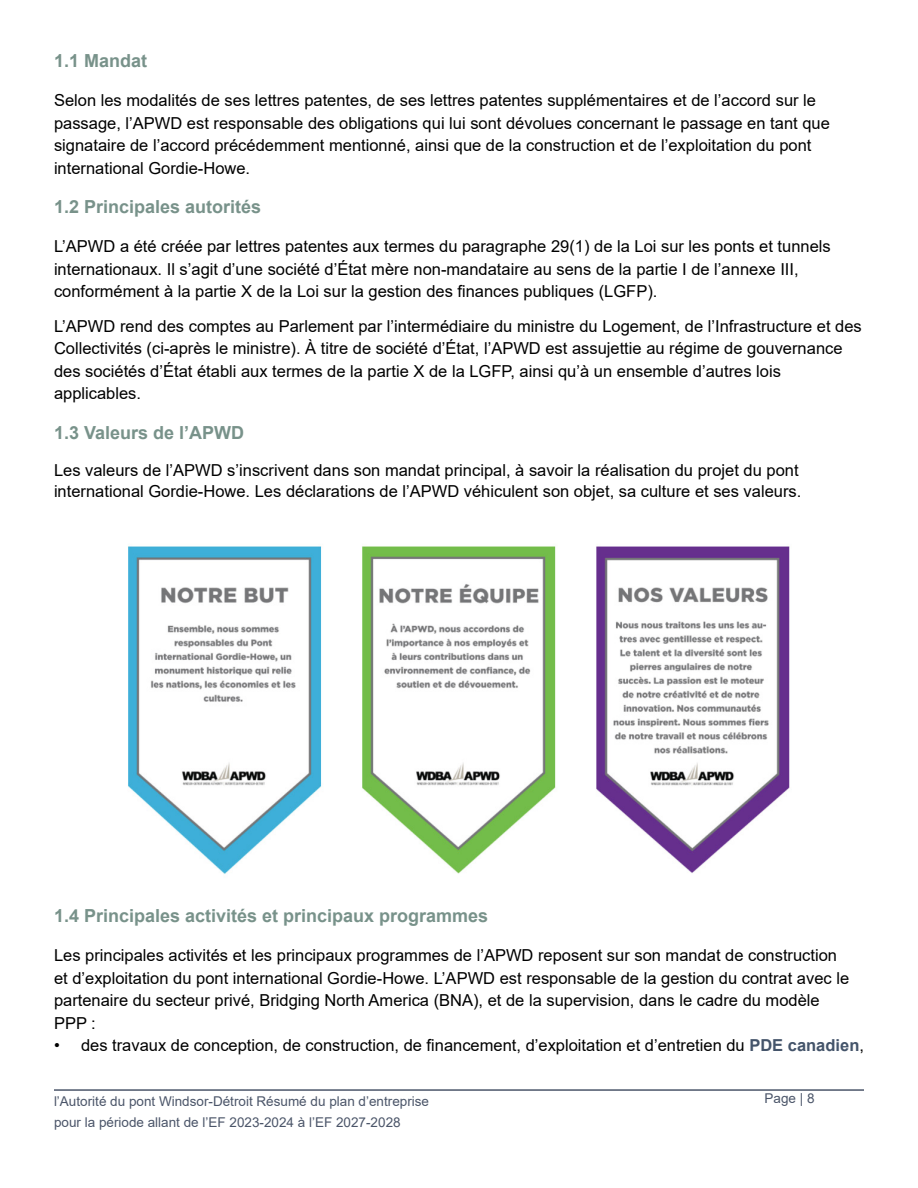
<style>
.page{position:relative;width:918px;height:1188px;background:#fff}
.page>*{position:absolute;margin:0;border:0;box-sizing:border-box;transform-origin:0 0}
.heading_2{font:700 18px "Arial";color:#78928a}
.t1{font:16.5px/22.5px "Arial";color:#000}
.t2{font:13.5px/21px "Arial";color:#4b5569}
.s1{font-weight:700;color:#44546a}
</style>
<div class="page">
<hr style="left:54px;top:1089px;width:810px;height:2px;background:#4b5569">
<img style="left:128px;top:546px;width:662px;height:328px">
<p class="heading_2" style="left:54px;top:48px;width:95px">1.1 Mandat</p>
<p class="t1" style="left:54px;top:89px;width:777px">Selon les modalités de ses lettres patentes, de ses lettres patentes supplémentaires et de l’accord sur le passage, l’APWD est responsable des obligations qui lui sont dévolues concernant le passage en tant que signataire de l’accord précédemment mentionné, ainsi que de la construction et de l’exploitation du pont international Gordie-Howe.</p>
<p class="heading_2" style="left:54px;top:194px;width:209px">1.2 Principales autorités</p>
<p class="t1" style="left:54px;top:235px;width:778px">L’APWD a été créée par lettres patentes aux termes du paragraphe 29(1) de la Loi sur les ponts et tunnels internationaux. Il s’agit d’une société d’État mère non-mandataire au sens de la partie I de l’annexe III, conformément à la partie X de la Loi sur la gestion des finances publiques (LGFP).</p>
<p class="t1" style="left:54px;top:315px;width:809px">L’APWD rend des comptes au Parlement par l’intermédiaire du ministre du Logement, de l’Infrastructure et des Collectivités (ci-après le ministre). À titre de société d’État, l’APWD est assujettie au régime de gouvernance des sociétés d’État établi aux termes de la partie X de la LGFP, ainsi qu’à un ensemble d’autres lois applicables.</p>
<p class="heading_2" style="left:54px;top:420px;width:192px">1.3 Valeurs de l’APWD</p>
<p class="t1" style="left:54px;top:460px;width:749px;line-height:21px">Les valeurs de l’APWD s’inscrivent dans son mandat principal, à savoir la réalisation du projet du pont international Gordie-Howe. Les déclarations de l’APWD véhiculent son objet, sa culture et ses valeurs.</p>
<p class="heading_2" style="left:54px;top:903px;width:436px">1.4 Principales activités et principaux programmes</p>
<p class="t1" style="left:54px;top:944px;width:797px">Les principales activités et les principaux programmes de l’APWD reposent sur son mandat de construction et d’exploitation du pont international Gordie-Howe. L’APWD est responsable de la gestion du contrat avec le partenaire du secteur privé, Bridging North America (BNA), et de la supervision, dans le cadre du modèle PPP :</p>
<p class="t1" style="left:54px;top:1034px;width:812px">• des travaux de conception, de construction, de financement, d’exploitation et d’entretien du <span class="s1">PDE canadien</span>,</p>
<p class="t2" style="left:54px;top:1091px;width:377px">l’Autorité du pont Windsor-Détroit Résumé du plan d’entreprise pour la période allant de l’EF 2023-2024 à l’EF 2027-2028</p>
<p class="t2" style="left:765px;top:1088px;width:52px">Page | 8</p>
</div>
